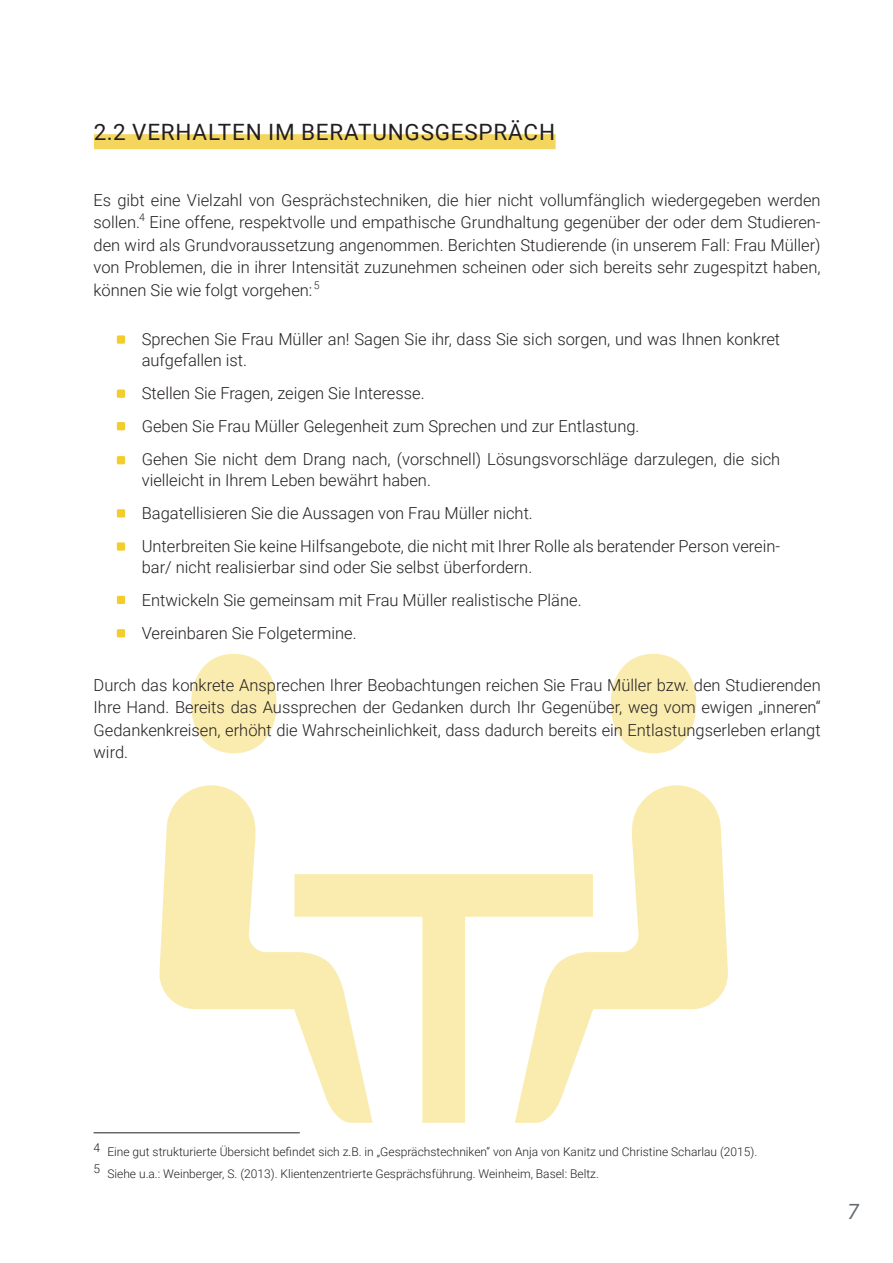
<style>
.page{position:relative;width:893px;height:1263px;background:#fff}
.page>*{position:absolute;margin:0;border:0;box-sizing:border-box;transform-origin:0 0}
.Überschrift{font:22.5px "Roboto";letter-spacing:.035em;color:#231f20}
.H1_-_Struktur{font:italic 21px "Roboto";color:#666b70}
.t1{font:300 16.5px/22.5px "Roboto";color:#231f20}
.t2{font:300 12px "Roboto";color:#231f20}
.t3{font:300 10.5px "Roboto";color:#231f20}
</style>
<div class="page">
<svg style="left:611px;top:654px;width:85px;height:99px"></svg>
<svg style="left:593px;top:785px;width:135px;height:225px;fill:#faecaf"></svg>
<svg style="left:191px;top:654px;width:85px;height:99px"></svg>
<svg style="left:159px;top:785px;width:135px;height:225px;fill:#faecaf"></svg>
<svg style="left:294px;top:874px;width:299px;height:249px"></svg>
<div style="left:94px;top:134px;width:462px;height:15px;background:#f4d55d"></div>
<hr style="left:94px;top:1132px;width:206px;height:1px;background:#231f20">
<div style="left:117px;top:335px;width:8px;height:9px;background:#f2cd2c;border-radius:2px"></div>
<div style="left:117px;top:389px;width:8px;height:9px;background:#f2cd2c;border-radius:2px"></div>
<div style="left:117px;top:422px;width:8px;height:8px;background:#f2cd2c;border-radius:2px"></div>
<div style="left:117px;top:456px;width:8px;height:8px;background:#f2cd2c;border-radius:2px"></div>
<div style="left:117px;top:509px;width:8px;height:8px;background:#f2cd2c;border-radius:2px"></div>
<div style="left:117px;top:542px;width:8px;height:9px;background:#f2cd2c;border-radius:2px"></div>
<div style="left:117px;top:596px;width:8px;height:8px;background:#f2cd2c;border-radius:2px"></div>
<div style="left:117px;top:629px;width:8px;height:8px;background:#f2cd2c;border-radius:2px"></div>
<p class="Überschrift" style="left:94px;top:116px;width:463px">2.2 VERHALTEN IM BERATUNGSGESPRÄCH</p>
<p class="t1" style="left:94px;top:188px;width:729px;text-align:justify">Es gibt eine Vielzahl von Gesprächstechniken, die hier nicht vollumfänglich wiedergegeben werden sollen. Eine offene, respektvolle und empathische Grundhaltung gegenüber der oder dem Studieren&shy;den wird als Grundvoraussetzung angenommen. Berichten Studierende (in unserem Fall: Frau Müller) von Problemen, die in ihrer Intensität zuzunehmen scheinen oder sich bereits sehr zugespitzt haben, können Sie wie folgt vorgehen:</p>
<p class="t3" style="left:139px;top:209px;width:7px">4</p>
<p class="t3" style="left:314px;top:277px;width:7px">5</p>
<p class="t1" style="left:142px;top:328px;width:640px;line-height:21px">Sprechen Sie Frau Müller an! Sagen Sie ihr, dass Sie sich sorgen, und was Ihnen konkret aufgefallen ist.</p>
<p class="t1" style="left:142px;top:381px;width:284px">Stellen Sie Fragen, zeigen Sie Interesse.</p>
<p class="t1" style="left:142px;top:414px;width:499px">Geben Sie Frau Müller Gelegenheit zum Sprechen und zur Entlastung.</p>
<p class="t1" style="left:142px;top:448px;width:640px;line-height:21px">Gehen Sie nicht dem Drang nach, (vorschnell) Lösungsvorschläge darzulegen, die sich vielleicht in Ihrem Leben bewährt haben.</p>
<p class="t1" style="left:142px;top:501px;width:393px">Bagatellisieren Sie die Aussagen von Frau Müller nicht.</p>
<p class="t1" style="left:142px;top:535px;width:640px;line-height:21px">Unterbreiten Sie keine Hilfsangebote, die nicht mit Ihrer Rolle als beratender Person verein&shy;bar/ nicht realisierbar sind oder Sie selbst überfordern.</p>
<p class="t1" style="left:142px;top:588px;width:441px">Entwickeln Sie gemeinsam mit Frau Müller realistische Pläne.</p>
<p class="t1" style="left:142px;top:621px;width:216px">Vereinbaren Sie Folgetermine.</p>
<p class="t1" style="left:94px;top:673px;width:729px;text-align:justify">Durch das konkrete Ansprechen Ihrer Beobachtungen reichen Sie Frau Müller bzw. den Studierenden Ihre Hand. Bereits das Aussprechen der Gedanken durch Ihr Gegenüber, weg vom ewigen „inneren“ Gedankenkreisen, erhöht die Wahrscheinlichkeit, dass dadurch bereits ein Entlastungserleben erlangt wird.</p>
<p class="t2" style="left:94px;top:1139px;width:8px">4</p>
<p class="t2" style="left:94px;top:1160px;width:8px">5</p>
<p class="t2" style="left:107px;top:1144px;width:651px">Eine gut strukturierte Übersicht befindet sich z.B. in „Gesprächstechniken“ von Anja von Kanitz und Christine Scharlau (2015).</p>
<p class="t2" style="left:107px;top:1165px;width:493px">Siehe u.a.: Weinberger, S. (2013). Klientenzentrierte Gesprächsführung. Weinheim, Basel: Beltz.</p>
<p class="H1_-_Struktur" style="left:847px;top:1197px;width:13px">7</p>
</div>
